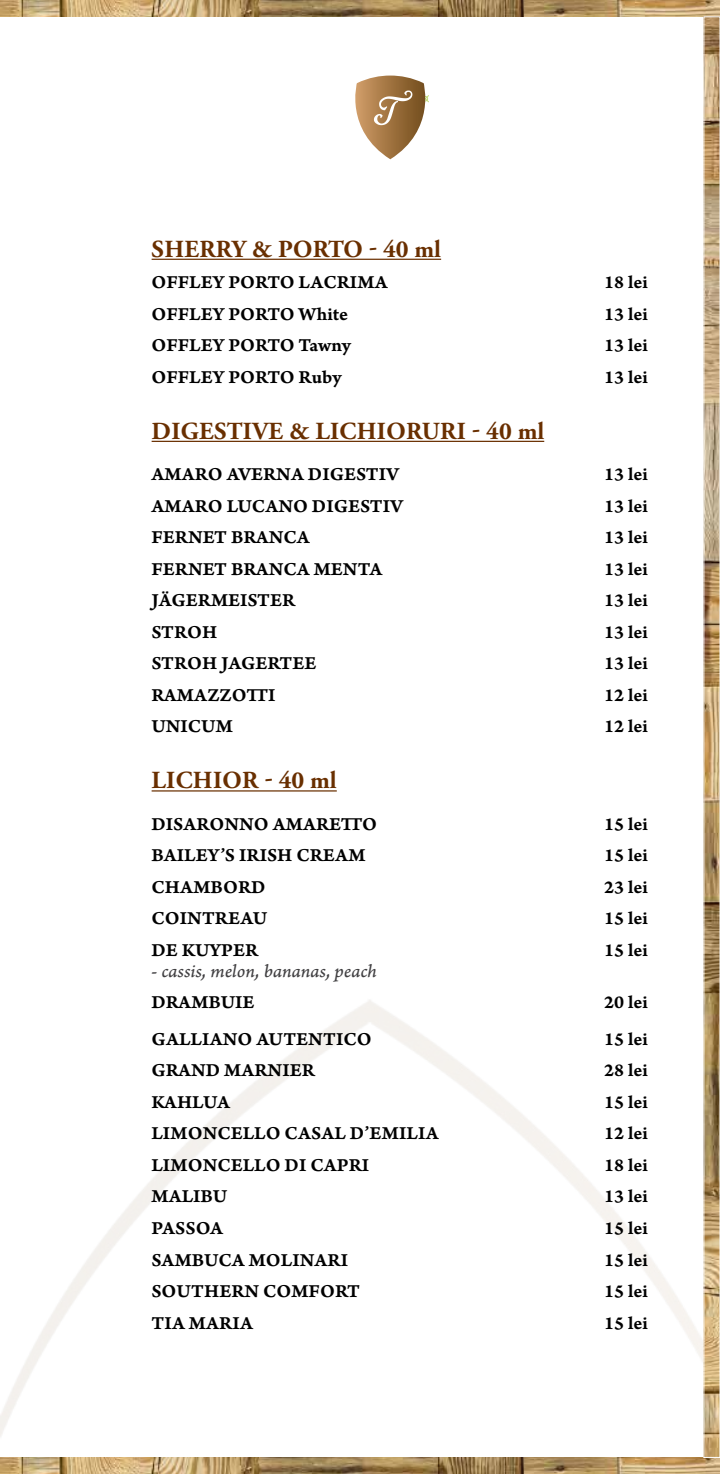
<style>
.page{position:relative;width:720px;height:1474px;background:#fff}
.page>*{position:absolute;margin:0;border:0;box-sizing:border-box;transform-origin:0 0}
.t1{font:700 24.5px "Adobe Garamond Pro";letter-spacing:.015em;color:#692f00}
.t2{font:19.25px "Arno Pro Smbd Caption";color:#000}
.t3{font:19.25px "Arno Pro Italic Caption";letter-spacing:-.005em;color:#414042}
</style>
<div class="page">
<hr style="left:151px;top:259px;width:290px;height:1px;background:#692f00">
<hr style="left:151px;top:441px;width:393px;height:1px;background:#692f00">
<hr style="left:151px;top:790px;width:185px;height:1px;background:#692f00">
<svg style="left:355px;top:76px;width:74px;height:83px"></svg>
<img style="left:0;top:0;width:719px;height:16px">
<img style="left:0;top:1457px;width:719px;height:16px">
<img style="left:705px;top:18px;width:12px;height:1437px">
<svg style="left:719px;top:16px;width:1px;height:1441px"></svg>
<div style="left:703px;top:16px;width:16px;height:1441px;border:1px solid #fff"></div>
<p class="t1" style="left:151px;top:235px;width:291px">SHERRY &amp; PORTO - 40 ml</p>
<p class="t2" style="left:151px;top:271px;width:238px">OFFLEY PORTO LACRIMA</p>
<p class="t2" style="left:604px;top:271px;width:45px">18 lei</p>
<p class="t2" style="left:151px;top:302px;width:198px">OFFLEY PORTO White</p>
<p class="t2" style="left:604px;top:302px;width:45px">13 lei</p>
<p class="t2" style="left:151px;top:334px;width:201px">OFFLEY PORTO Tawny</p>
<p class="t2" style="left:604px;top:334px;width:45px">13 lei</p>
<p class="t2" style="left:151px;top:365px;width:191px">OFFLEY PORTO Ruby</p>
<p class="t2" style="left:604px;top:365px;width:45px">13 lei</p>
<p class="t1" style="left:151px;top:417px;width:394px">DIGESTIVE &amp; LICHIORURI - 40 ml</p>
<p class="t2" style="left:151px;top:463px;width:249px">AMARO AVERNA DIGESTIV</p>
<p class="t2" style="left:604px;top:463px;width:45px">13 lei</p>
<p class="t2" style="left:151px;top:494px;width:253px">AMARO LUCANO DIGESTIV</p>
<p class="t2" style="left:604px;top:494px;width:45px">13 lei</p>
<p class="t2" style="left:151px;top:526px;width:160px">FERNET BRANCA</p>
<p class="t2" style="left:604px;top:526px;width:45px">13 lei</p>
<p class="t2" style="left:151px;top:557px;width:232px">FERNET BRANCA MENTA</p>
<p class="t2" style="left:604px;top:557px;width:45px">13 lei</p>
<p class="t2" style="left:151px;top:589px;width:145px">JÄGERMEISTER</p>
<p class="t2" style="left:604px;top:589px;width:45px">13 lei</p>
<p class="t2" style="left:151px;top:620px;width:67px">STROH</p>
<p class="t2" style="left:604px;top:620px;width:45px">13 lei</p>
<p class="t2" style="left:151px;top:652px;width:166px">STROH JAGERTEE</p>
<p class="t2" style="left:604px;top:652px;width:45px">13 lei</p>
<p class="t2" style="left:151px;top:683px;width:126px">RAMAZZOTTI</p>
<p class="t2" style="left:604px;top:683px;width:45px">12 lei</p>
<p class="t2" style="left:151px;top:715px;width:83px">UNICUM</p>
<p class="t2" style="left:604px;top:715px;width:45px">12 lei</p>
<p class="t1" style="left:151px;top:766px;width:186px">LICHIOR - 40 ml</p>
<p class="t2" style="left:151px;top:812px;width:227px">DISARONNO AMARETTO</p>
<p class="t2" style="left:604px;top:812px;width:45px">15 lei</p>
<p class="t2" style="left:151px;top:844px;width:215px">BAILEY’S IRISH CREAM</p>
<p class="t2" style="left:604px;top:844px;width:45px">15 lei</p>
<p class="t2" style="left:151px;top:875px;width:116px">CHAMBORD</p>
<p class="t2" style="left:604px;top:875px;width:45px">23 lei</p>
<p class="t2" style="left:151px;top:907px;width:117px">COINTREAU</p>
<p class="t2" style="left:604px;top:907px;width:45px">15 lei</p>
<p class="t2" style="left:151px;top:938px;width:108px">DE KUYPER</p>
<p class="t2" style="left:604px;top:938px;width:45px">15 lei</p>
<p class="t3" style="left:151px;top:959px;width:227px">- cassis, melon, bananas, peach</p>
<p class="t2" style="left:151px;top:991px;width:104px">DRAMBUIE</p>
<p class="t2" style="left:604px;top:991px;width:45px">20 lei</p>
<p class="t2" style="left:151px;top:1027px;width:222px">GALLIANO AUTENTICO</p>
<p class="t2" style="left:604px;top:1027px;width:45px">15 lei</p>
<p class="t2" style="left:151px;top:1059px;width:165px">GRAND MARNIER</p>
<p class="t2" style="left:604px;top:1059px;width:45px">28 lei</p>
<p class="t2" style="left:151px;top:1090px;width:80px">KAHLUA</p>
<p class="t2" style="left:604px;top:1090px;width:45px">15 lei</p>
<p class="t2" style="left:151px;top:1122px;width:288px">LIMONCELLO CASAL D’EMILIA</p>
<p class="t2" style="left:604px;top:1122px;width:45px">12 lei</p>
<p class="t2" style="left:151px;top:1153px;width:219px">LIMONCELLO DI CAPRI</p>
<p class="t2" style="left:604px;top:1153px;width:45px">18 lei</p>
<p class="t2" style="left:151px;top:1185px;width:77px">MALIBU</p>
<p class="t2" style="left:604px;top:1185px;width:45px">13 lei</p>
<p class="t2" style="left:151px;top:1216px;width:73px">PASSOA</p>
<p class="t2" style="left:604px;top:1216px;width:45px">15 lei</p>
<p class="t2" style="left:151px;top:1248px;width:198px">SAMBUCA MOLINARI</p>
<p class="t2" style="left:604px;top:1248px;width:45px">15 lei</p>
<p class="t2" style="left:151px;top:1279px;width:210px">SOUTHERN COMFORT</p>
<p class="t2" style="left:604px;top:1279px;width:45px">15 lei</p>
<p class="t2" style="left:151px;top:1311px;width:103px">TIA MARIA</p>
<p class="t2" style="left:604px;top:1311px;width:45px">15 lei</p>
</div>
